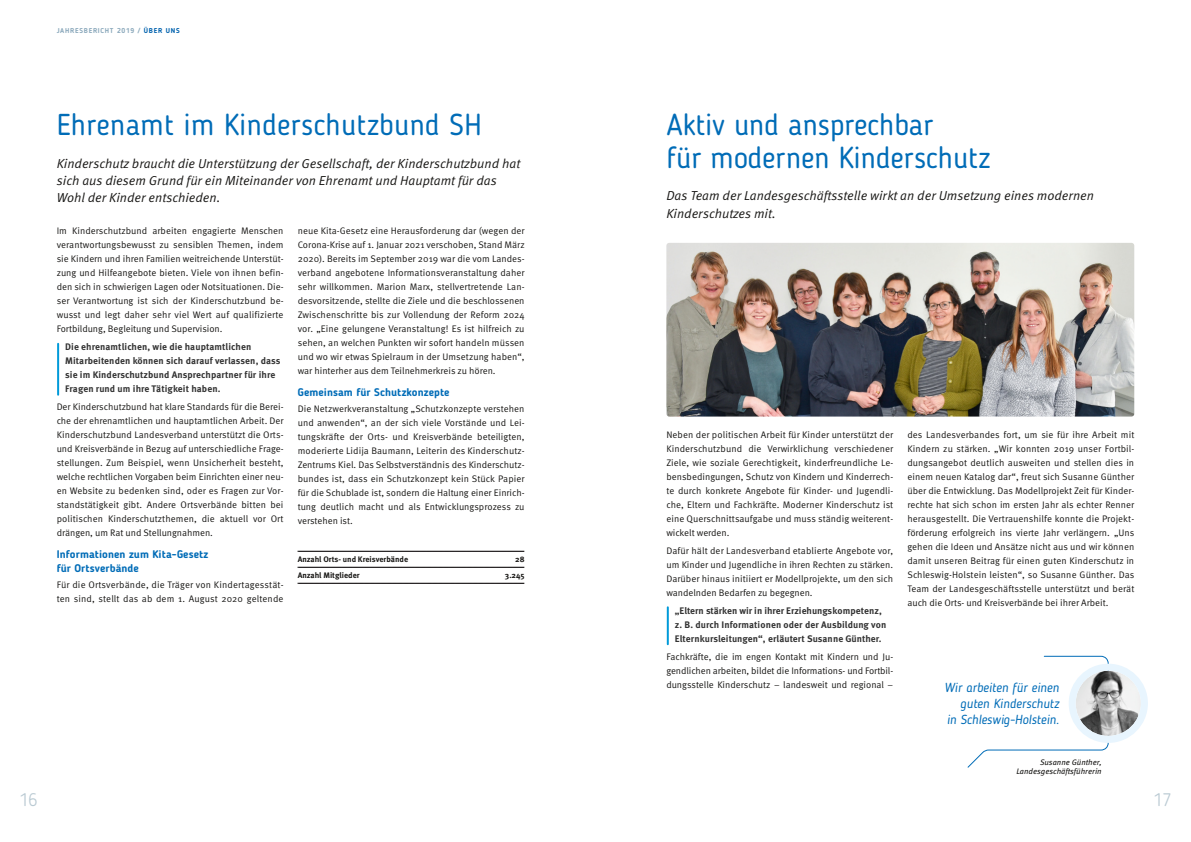
<style>
.page{position:relative;width:1191px;height:842px;background:#fff}
.page>*{position:absolute;margin:0;border:0;box-sizing:border-box;transform-origin:0 0}
.t1{font:30px/32.7px "Blogger Sans";color:#006cb7}
.t2{font:300 18px "Blogger Sans";color:#bacad3}
.t3{font:italic 13px/17.4px "Meta Pro";color:#181715}
.t4{font:italic 13px/15.6px "Blogger Sans";color:#006cb7;text-align:right}
.t5{font:700 11px/14px "Blogger Sans";letter-spacing:.005em;color:#006cb7}
.t6{font:9.5px/14px "Meta Pro";letter-spacing:-.005em;color:#181715;text-align:justify}
.t7{font:700 9.5px/14px "Meta Pro";letter-spacing:.01em;color:#333}
.t8{font:9.5px/14px "Meta Pro";letter-spacing:.015em;color:#181715}
.t9{font:700 8px "Meta Pro";color:#181715}
.t10{font:italic 8px/9px "Meta Pro";color:#181715;text-align:right}
.t11{font:700 7px "Blogger Sans";letter-spacing:.1em;color:#8daabd}
.s1{color:#0062ae}
</style>
<div class="page">
<hr style="left:57px;top:344px;width:2px;height:51px;background:#009ad9">
<svg style="left:298px;top:551px;width:226px;height:1px"></svg>
<svg style="left:298px;top:567px;width:226px;height:1px"></svg>
<svg style="left:298px;top:583px;width:226px;height:1px"></svg>
<hr style="left:667px;top:607px;width:2px;height:37px;background:#009ad9">
<svg style="left:967px;top:655px;width:181px;height:113px"></svg>
<img style="left:666px;top:243px;width:468px;height:174px;border-radius:3px">
<p class="t11" style="left:57px;top:27px;width:124px">JAHRESBERICHT 2019 / <span class="s1">ÜBER UNS</span></p>
<h1 class="t1" style="left:57px;top:111px;width:426px">Ehrenamt im Kinderschutzbund SH</h1>
<h3 class="t3" style="left:57px;top:156px;width:465px">Kinderschutz braucht die Unterstützung der Gesellschaft, der Kinderschutzbund hat sich aus diesem Grund für ein Miteinander von Ehrenamt und Hauptamt für das<br>Wohl der Kinder entschieden.</h3>
<p class="t6" style="left:57px;top:225px;width:228px">Im Kinderschutzbund arbeiten engagierte Menschen verantwortungsbewusst zu sensiblen Themen, indem sie Kindern und ihren Familien weitreichende Unterstüt&shy;zung und Hilfeangebote bieten. Viele von ihnen befin&shy;den sich in schwierigen Lagen oder Notsituationen. Die&shy;ser Verantwortung ist sich der Kinderschutzbund be&shy;wusst und legt daher sehr viel Wert auf qualifizierte Fortbildung, Begleitung und Supervision.</p>
<p class="t7" style="left:65px;top:341px;width:217px">Die ehrenamtlichen, wie die hauptamtlichen Mitarbeitenden können sich darauf verlassen, dass sie im Kinderschutzbund Ansprechpartner für ihre Fragen rund um ihre Tätigkeit haben.</p>
<p class="t6" style="left:57px;top:401px;width:228px">Der Kinderschutzbund hat klare Standards für die Berei&shy;che der ehrenamtlichen und hauptamtlichen Arbeit. Der Kinderschutzbund Landesverband unterstützt die Orts&shy;und Kreisverbände in Bezug auf unterschiedliche Frage&shy;stellungen. Zum Beispiel, wenn Unsicherheit besteht, welche rechtlichen Vorgaben beim Einrichten einer neu&shy;en Website zu bedenken sind, oder es Fragen zur Vor&shy;standstätigkeit gibt. Andere Ortsverbände bitten bei politischen Kinderschutzthemen, die aktuell vor Ort drängen, um Rat und Stellungnahmen.</p>
<p class="t5" style="left:57px;top:549px;width:153px">Informationen zum Kita-Gesetz für Ortsverbände</p>
<p class="t8" style="left:57px;top:579px;width:228px">Für die Ortsverbände, die Träger von Kindertagesstät&shy;ten sind, stellt das ab dem 1. August 2020 geltende</p>
<p class="t6" style="left:298px;top:225px;width:228px">neue Kita-Gesetz eine Herausforderung dar (wegen der Corona-Krise auf 1. Januar 2021 verschoben, Stand März 2020). Bereits im September 2019 war die vom Landes&shy;verband angebotene Informationsveranstaltung daher sehr willkommen. Marion Marx, stellvertretende Lan&shy;desvorsitzende, stellte die Ziele und die beschlossenen Zwischenschritte bis zur Vollendung der Reform 2024 vor. „Eine gelungene Veranstaltung! Es ist hilfreich zu sehen, an welchen Punkten wir sofort handeln müssen und wo wir etwas Spielraum in der Umsetzung haben“, war hinterher aus dem Teilnehmerkreis zu hören.</p>
<p class="t5" style="left:298px;top:387px;width:153px">Gemeinsam für Schutzkonzepte</p>
<p class="t6" style="left:298px;top:403px;width:228px">Die Netzwerkveranstaltung „Schutzkonzepte verstehen und anwenden“, an der sich viele Vorstände und Lei&shy;tungskräfte der Orts- und Kreisverbände beteiligten, moderierte Lidija Baumann, Leiterin des Kinderschutz-Zentrums Kiel. Das Selbstverständnis des Kinderschutz&shy;bundes ist, dass ein Schutzkonzept kein Stück Papier für die Schublade ist, sondern die Haltung einer Einrich&shy;tung deutlich macht und als Entwicklungsprozess zu verstehen ist.</p>
<p class="t9" style="left:298px;top:556px;width:112px">Anzahl Orts- und Kreisverbände</p>
<p class="t9" style="left:515px;top:556px;width:11px">28</p>
<p class="t9" style="left:298px;top:572px;width:63px">Anzahl Mitglieder</p>
<p class="t9" style="left:505px;top:572px;width:21px">3.245</p>
<h1 class="t1" style="left:666px;top:111px;width:325px">Aktiv und ansprechbar<br>für modernen Kinderschutz</h1>
<h3 class="t3" style="left:666px;top:188px;width:429px">Das Team der Landesgeschäftsstelle wirkt an der Umsetzung eines modernen<br>Kinderschutzes mit.</h3>
<p class="t6" style="left:666px;top:428px;width:228px">Neben der politischen Arbeit für Kinder unterstützt der Kinderschutzbund die Verwirklichung verschiedener Ziele, wie soziale Gerechtigkeit, kinderfreundliche Le&shy;bensbedingungen, Schutz von Kindern und Kinderrech&shy;te durch konkrete Angebote für Kinder- und Jugendli&shy;che, Eltern und Fachkräfte. Moderner Kinderschutz ist eine Querschnittsaufgabe und muss ständig weiterent&shy;wickelt werden.</p>
<p class="t6" style="left:666px;top:544px;width:228px">Dafür hält der Landesverband etablierte Angebote vor, um Kinder und Jugendliche in ihren Rechten zu stärken.<br>Darüber hinaus initiiert er Modellprojekte, um den sich wandelnden Bedarfen zu begegnen.</p>
<p class="t7" style="left:675px;top:604px;width:213px">„Eltern stärken wir in ihrer Erziehungskompetenz, z. B. durch Informationen oder der Ausbildung von<br>Elternkursleitungen“, erläutert Susanne Günther.</p>
<p class="t6" style="left:666px;top:650px;width:228px">Fachkräfte, die im engen Kontakt mit Kindern und Ju&shy;gendlichen arbeiten, bildet die Informations- und Fortbil&shy;dungsstelle Kinderschutz – landesweit und regional –</p>
<p class="t6" style="left:907px;top:428px;width:228px">des Landesverbandes fort, um sie für ihre Arbeit mit Kindern zu stärken. „Wir konnten 2019 unser Fortbil&shy;dungsangebot deutlich ausweiten und stellen dies in einem neuen Katalog dar“, freut sich Susanne Günther über die Entwicklung. Das Modellprojekt Zeit für Kinder&shy;rechte hat sich schon im ersten Jahr als echter Renner herausgestellt. Die Vertrauenshilfe konnte die Projekt&shy;förderung erfolgreich ins vierte Jahr verlängern. „Uns gehen die Ideen und Ansätze nicht aus und wir können damit unseren Beitrag für einen guten Kinderschutz in Schleswig-Holstein leisten“, so Susanne Günther. Das Team der Landesgeschäftsstelle unterstützt und berät auch die Orts- und Kreisverbände bei ihrer Arbeit.</p>
<h3 class="t4" style="left:944px;top:681px;width:116px">Wir arbeiten für einen guten Kinderschutz<br>in Schleswig-Holstein.</h3>
<p class="t10" style="left:1016px;top:758px;width:87px">Susanne Günther,<br>Landesgeschäftsführerin</p>
<h2 class="t2" style="left:19px;top:792px;width:20px">16</h2>
<h2 class="t2" style="left:1153px;top:792px;width:20px">17</h2>
</div>
